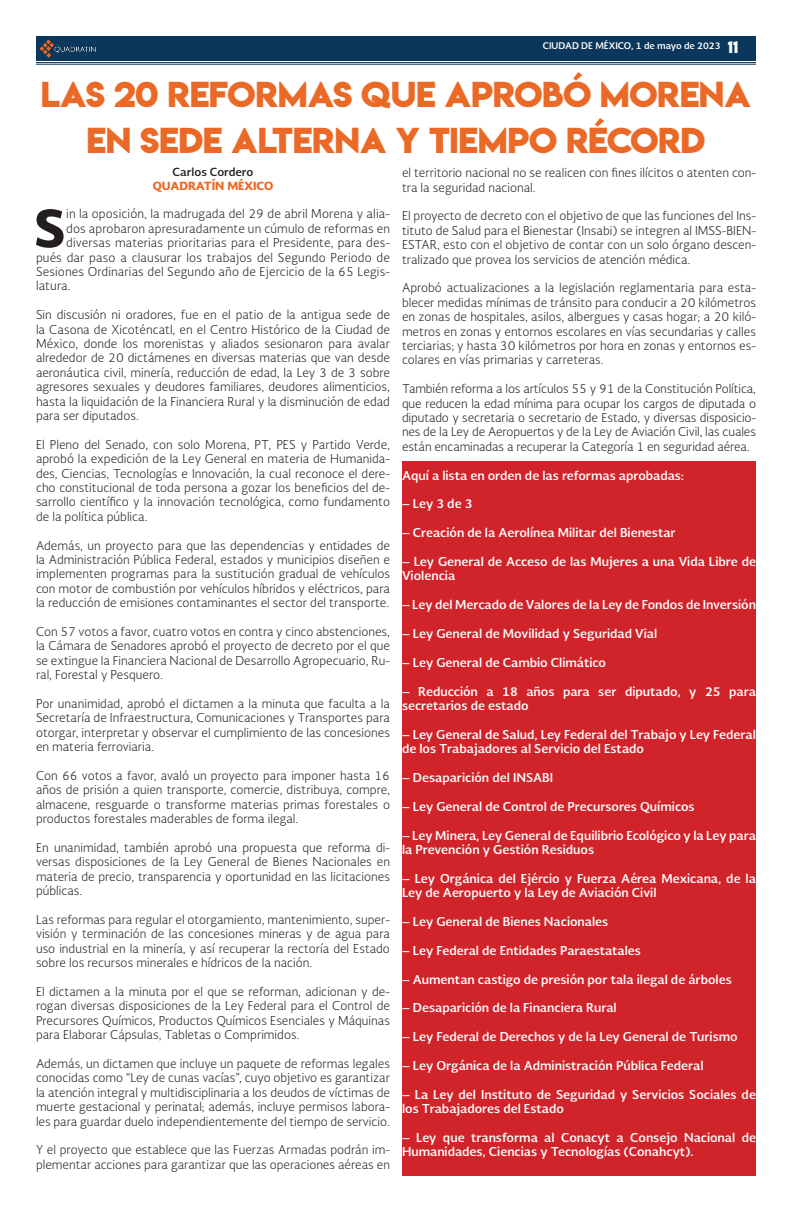
<style>
.page{position:relative;width:792px;height:1224px;background:#fff}
.page>*{position:absolute;margin:0;border:0;box-sizing:border-box;transform-origin:0 0}
.t1{font:900 50.2px "Soberana Sans";color:#231f20}
.t2{font:32px/46px "Lemon Milkbold";letter-spacing:-.01em;color:#eb6926;text-align:center}
.t3{font:15px "Lemon Milkbold";color:#fff}
.t4{font:300 12px/14.4px "Soberana Sans";color:#231f20;text-align:justify}
.t5{font:700 12px/14.4px "Soberana Sans";color:#fff}
.t6{font:900 11px "Soberana Sans";color:#eb6926}
.t7{font:700 11px "Soberana Sans";color:#231f20}
.t8{font:700 9px "Soberana Sans";color:#fff}
</style>
<div class="page">
<div style="left:402px;top:461px;width:354px;height:715px;background:#d1232a"></div>
<div style="left:36px;top:36px;width:720px;height:25px;background:#0a375b"></div>
<hr style="left:36px;top:62px;width:720px;height:1px;background:#0a375b">
<hr style="left:36px;top:64px;width:720px;height:1px;background:#0a375b">
<img style="left:39px;top:39px;width:57px;height:19px">
<p class="t8" style="left:543px;top:40px;width:179px">CIUDAD DE MÉXICO, 1 de mayo de 2023</p>
<p class="t3" style="left:728px;top:36px;width:12px">11</p>
<p class="t2" style="left:41px;top:72px;width:712px">LAS 20 REFORMAS QUE APROBÓ MORENA<br>EN SEDE ALTERNA Y TIEMPO RÉCORD</p>
<p class="t7" style="left:173px;top:165px;width:82px">Carlos Cordero</p>
<p class="t6" style="left:153px;top:178px;width:122px">QUADRATÍN MÉXICO</p>
<p class="t1" style="left:34px;top:193px;width:33px">S</p>
<p class="t4" style="left:66px;top:207px;width:325px">in la oposición, la madrugada del 29 de abril Morena y alia-</p>
<p class="t4" style="left:66px;top:221px;width:325px">dos aprobaron apresuradamente un cúmulo de reformas en</p>
<p class="t4" style="left:66px;top:235px;width:325px">diversas materias prioritarias para el Presidente, para des-</p>
<p class="t4" style="left:36px;top:250px;width:356px">pués dar paso a clausurar los trabajos del Segundo Periodo de</p>
<p class="t4" style="left:36px;top:264px;width:356px">Sesiones Ordinarias del Segundo año de Ejercicio de la 65 Legis-</p>
<p class="t4" style="left:36px;top:279px;width:36px">latura.</p>
<p class="t4" style="left:36px;top:307px;width:356px">Sin discusión ni oradores, fue en el patio de la antigua sede de la Casona de Xicoténcatl, en el Centro Histórico de la Ciudad de México, donde los morenistas y aliados sesionaron para avalar alrededor de 20 dictámenes en diversas materias que van desde aeronáutica civil, minería, reducción de edad, la Ley 3 de 3 sobre agresores sexuales y deudores familiares, deudores alimenticios, hasta la liquidación de la Financiera Rural y la disminución de edad para ser diputados.</p>
<p class="t4" style="left:36px;top:437px;width:356px">El Pleno del Senado, con solo Morena, PT, PES y Partido Verde, aprobó la expedición de la Ley General en materia de Humanida&shy;des, Ciencias, Tecnologías e Innovación, la cual reconoce el dere&shy;cho constitucional de toda persona a gozar los beneficios del de&shy;sarrollo científico y la innovación tecnológica, como fundamento de la política pública.</p>
<p class="t4" style="left:36px;top:538px;width:356px">Además, un proyecto para que las dependencias y entidades de la Administración Pública Federal, estados y municipios diseñen e implementen programas para la sustitución gradual de vehículos con motor de combustión por vehículos híbridos y eléctricos, para la reducción de emisiones contaminantes el sector del transporte.</p>
<p class="t4" style="left:36px;top:624px;width:356px">Con 57 votos a favor, cuatro votos en contra y cinco abstenciones, la Cámara de Senadores aprobó el proyecto de decreto por el que se extingue la Financiera Nacional de Desarrollo Agropecuario, Ru&shy;ral, Forestal y Pesquero.</p>
<p class="t4" style="left:36px;top:696px;width:356px">Por unanimidad, aprobó el dictamen a la minuta que faculta a la Secretaría de Infraestructura, Comunicaciones y Transportes para otorgar, interpretar y observar el cumplimiento de las concesiones en materia ferroviaria.</p>
<p class="t4" style="left:36px;top:768px;width:356px">Con 66 votos a favor, avaló un proyecto para imponer hasta 16 años de prisión a quien transporte, comercie, distribuya, compre, almacene, resguarde o transforme materias primas forestales o productos forestales maderables de forma ilegal.</p>
<p class="t4" style="left:36px;top:840px;width:356px">En unanimidad, también aprobó una propuesta que reforma di&shy;versas disposiciones de la Ley General de Bienes Nacionales en materia de precio, transparencia y oportunidad en las licitaciones públicas.</p>
<p class="t4" style="left:36px;top:912px;width:356px">Las reformas para regular el otorgamiento, mantenimiento, super&shy;visión y terminación de las concesiones mineras y de agua para uso industrial en la minería, y así recuperar la rectoría del Estado sobre los recursos minerales e hídricos de la nación.</p>
<p class="t4" style="left:36px;top:984px;width:356px">El dictamen a la minuta por el que se reforman, adicionan y de&shy;rogan diversas disposiciones de la Ley Federal para el Control de Precursores Químicos, Productos Químicos Esenciales y Máquinas para Elaborar Cápsulas, Tabletas o Comprimidos.</p>
<p class="t4" style="left:36px;top:1056px;width:356px">Además, un dictamen que incluye un paquete de reformas legales conocidas como “Ley de cunas vacías”, cuyo objetivo es garantizar la atención integral y multidisciplinaria a los deudos de víctimas de muerte gestacional y perinatal; además, incluye permisos labora&shy;les para guardar duelo independientemente del tiempo de servicio.</p>
<p class="t4" style="left:36px;top:1143px;width:356px">Y el proyecto que establece que las Fuerzas Armadas podrán im&shy;plementar acciones para garantizar que las operaciones aéreas en</p>
<p class="t4" style="left:402px;top:165px;width:356px">el territorio nacional no se realicen con fines ilícitos o atenten con&shy;tra la seguridad nacional.</p>
<p class="t4" style="left:402px;top:208px;width:356px">El proyecto de decreto con el objetivo de que las funciones del Ins&shy;tituto de Salud para el Bienestar (Insabi) se integren al IMSS-BIEN-ESTAR, esto con el objetivo de contar con un solo órgano descen&shy;tralizado que provea los servicios de atención médica.</p>
<p class="t4" style="left:402px;top:280px;width:356px">Aprobó actualizaciones a la legislación reglamentaria para esta&shy;blecer medidas mínimas de tránsito para conducir a 20 kilómetros en zonas de hospitales, asilos, albergues y casas hogar; a 20 kiló&shy;metros en zonas y entornos escolares en vías secundarias y calles terciarias; y hasta 30 kilómetros por hora en zonas y entornos es&shy;colares en vías primarias y carreteras.</p>
<p class="t4" style="left:402px;top:381px;width:356px">También reforma a los artículos 55 y 91 de la Constitución Política, que reducen la edad mínima para ocupar los cargos de diputada o diputado y secretaria o secretario de Estado, y diversas disposicio&shy;nes de la Ley de Aeropuertos y de la Ley de Aviación Civil, las cuales están encaminadas a recuperar la Categoría 1 en seguridad aérea.</p>
<p class="t5" style="left:402px;top:468px;width:284px">Aquí a lista en orden de las reformas aprobadas:</p>
<p class="t5" style="left:402px;top:496px;width:72px">– Ley 3 de 3</p>
<p class="t5" style="left:402px;top:525px;width:275px">– Creación de la Aerolínea Militar del Bienestar</p>
<p class="t5" style="left:402px;top:554px;width:356px">– Ley General de Acceso de las Mujeres a una Vida Libre de<br>Violencia</p>
<p class="t5" style="left:402px;top:597px;width:356px">– Ley del Mercado de Valores de la Ley de Fondos de Inversión</p>
<p class="t5" style="left:402px;top:626px;width:257px">– Ley General de Movilidad y Seguridad Vial</p>
<p class="t5" style="left:402px;top:655px;width:206px">– Ley General de Cambio Climático</p>
<p class="t5" style="left:402px;top:684px;width:355px">– Reducción a 18 años para ser diputado, y 25 para secretarios de estado</p>
<p class="t5" style="left:402px;top:727px;width:356px">– Ley General de Salud, Ley Federal del Trabajo y Ley Federal de los Trabajadores al Servicio del Estado</p>
<p class="t5" style="left:402px;top:770px;width:153px">– Desaparición del INSABI</p>
<p class="t5" style="left:402px;top:799px;width:294px">– Ley General de Control de Precursores Químicos</p>
<p class="t5" style="left:402px;top:828px;width:355px">– Ley Minera, Ley General de Equilibrio Ecológico y la Ley para la Prevención y Gestión Residuos</p>
<p class="t5" style="left:402px;top:871px;width:355px">– Ley Orgánica del Ejércio y Fuerza Aérea Mexicana, de la<br>Ley de Aeropuerto y la Ley de Aviación Civil</p>
<p class="t5" style="left:402px;top:914px;width:208px">– Ley General de Bienes Nacionales</p>
<p class="t5" style="left:402px;top:943px;width:241px">– Ley Federal de Entidades Paraestatales</p>
<p class="t5" style="left:402px;top:972px;width:331px">– Aumentan castigo de presión por tala ilegal de árboles</p>
<p class="t5" style="left:402px;top:1000px;width:216px">– Desaparición de la Financiera Rural</p>
<p class="t5" style="left:402px;top:1029px;width:337px">– Ley Federal de Derechos y de la Ley General de Turismo</p>
<p class="t5" style="left:402px;top:1058px;width:303px">– Ley Orgánica de la Administración Pública Federal</p>
<p class="t5" style="left:402px;top:1087px;width:355px">– La Ley del Instituto de Seguridad y Servicios Sociales de los Trabajadores del Estado</p>
<p class="t5" style="left:402px;top:1130px;width:356px">– Ley que transforma al Conacyt a Consejo Nacional de<br>Humanidades, Ciencias y Tecnologías (Conahcyt).</p>
</div>
